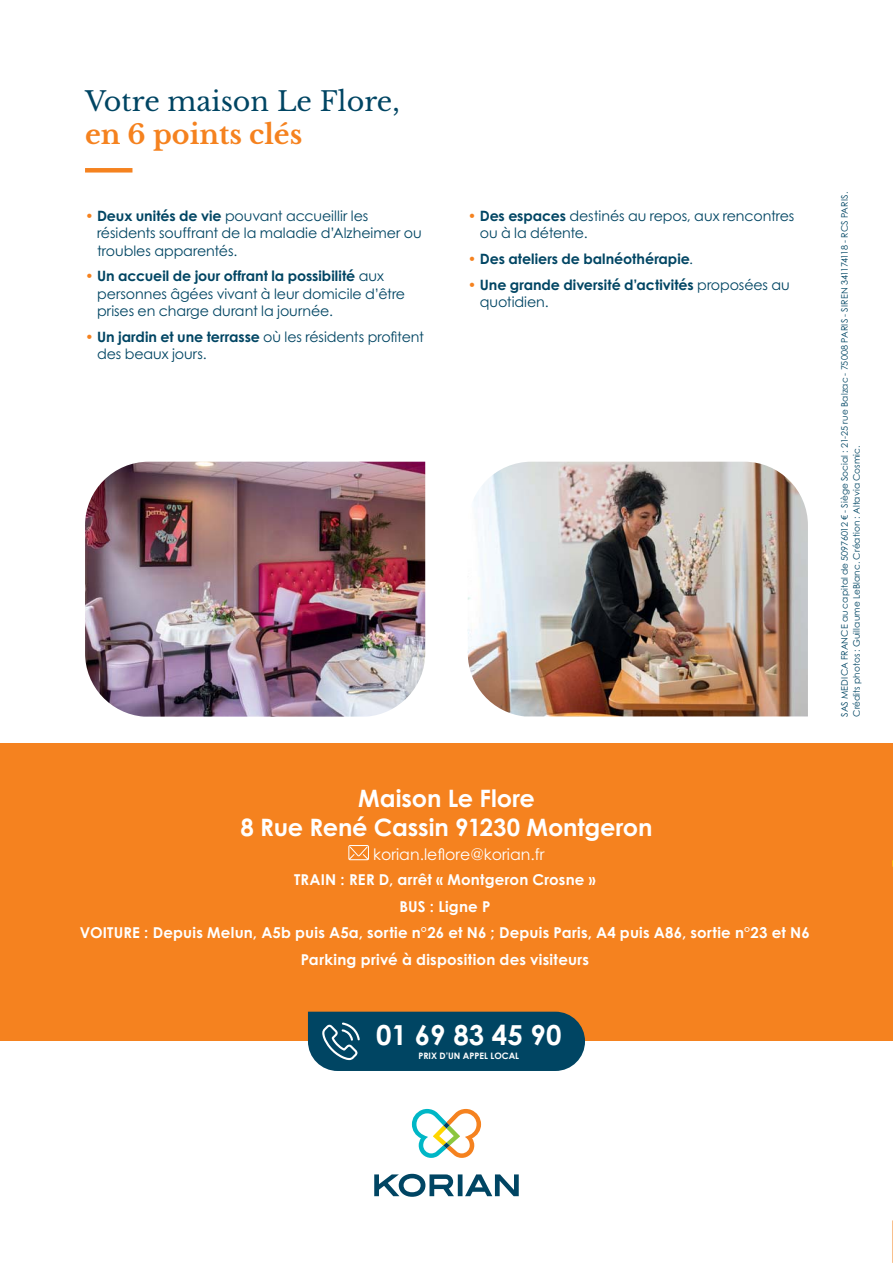
<style>
.page{position:relative;width:893px;height:1263px;background:#fff}
.page>*{position:absolute;margin:0;border:0;box-sizing:border-box;transform-origin:0 0}
.t1{font:700 27.6px "Century Gothic Std";color:#fff}
.t2{font:27px "Libre Baskerville";color:#004563}
.t3{font:700 27px "Libre Baskerville";color:#f5821f}
.t4{font:700 24px/28.8px "Century Gothic Std";letter-spacing:-.005em;color:#fff;text-align:center}
.t5{font:15.75px "Century Gothic Std";color:#fff}
.t6{font:700 15px/26.5px "Century Gothic Std";letter-spacing:.015em;color:#fff;text-align:center}
.t7{font:14.25px/17.2px "Century Gothic Std";letter-spacing:-.005em;color:#004563}
.t8{font:700 14.25px/17.2px "Century Gothic Std";color:#004563}
.t9{font:9px/12px "Century Gothic Std";letter-spacing:.01em;color:#004563}
.t10{font:700 8.85px "Century Gothic Std";color:#fff}
.s1{color:#f5821f}
.s2{font-weight:700}
.s3{font-weight:400;color:#f5821f}
.s4{font-weight:400}
</style>
<div class="page">
<img style="left:468px;top:462px;width:340px;height:254px">
<img style="left:85px;top:462px;width:340px;height:255px">
<div style="left:85px;top:168px;width:47px;height:5px;background:#f5821f"></div>
<div style="left:0;top:743px;width:893px;height:297px;background:#f5821f"></div>
<div style="left:308px;top:1012px;width:277px;height:59px;background:#004563"></div>
<svg style="left:412px;top:1109px;width:69px;height:49px"></svg>
<svg style="left:374px;top:1174px;width:145px;height:23px"></svg>
<div style="left:348px;top:845px;width:21px;height:15px;border:1px solid #fff"></div>
<svg style="left:348px;top:846px;width:21px;height:14px"></svg>
<h2 class="t2" style="left:85px;top:89px;width:316px">Votre maison Le Flore,</h2>
<h2 class="t3" style="left:85px;top:119px;width:219px">en 6 points clés</h2>
<p class="t7" style="left:97px;top:209px;width:326px;text-indent:-12px"><span class="s1">•</span> <span class="s2">Deux unités de vie</span> pouvant accueillir les résidents souffrant de la maladie d’Alzheimer ou troubles apparentés.</p>
<p class="t7" style="left:97px;top:269px;width:310px;text-indent:-12px"><span class="s1">•</span> <span class="s2">Un accueil de jour offrant la possibilité</span> aux personnes âgées vivant à leur domicile d’être prises en charge durant la journée.</p>
<p class="t7" style="left:97px;top:330px;width:328px;text-indent:-12px"><span class="s1">•</span> <span class="s2">Un jardin et une terrasse</span> où les résidents profitent des beaux jours.</p>
<p class="t7" style="left:480px;top:209px;width:316px;text-indent:-12px"><span class="s1">•</span> <span class="s2">Des espaces</span> destinés au repos, aux rencontres ou à la détente.</p>
<p class="t8" style="left:468px;top:252px;width:227px"><span class="s3">•</span> Des ateliers de balnéothérapie<span class="s4">.</span></p>
<p class="t8" style="left:480px;top:278px;width:312px;text-indent:-12px"><span class="s3">•</span> Une grande diversité d’activités <span class="s4">proposées au quotidien.</span></p>
<h3 class="t4" style="left:240px;top:786px;width:413px">Maison Le Flore<br>8 Rue René Cassin 91230 Montgeron</h3>
<p class="t5" style="left:373px;top:849px;width:173px">korian.leflore@korian.fr</p>
<p class="t6" style="left:80px;top:868px;width:731px">TRAIN : RER D, arrêt « Montgeron Crosne »<br>BUS : Ligne P<br>VOITURE : Depuis Melun, A5b puis A5a, sortie n°26 et N6 ; Depuis Paris, A4 puis A86, sortie n°23 et N6<br>Parking privé à disposition des visiteurs</p>
<h1 class="t1" style="left:376px;top:1025px;width:187px">01 69 83 45 90</h1>
<p class="t10" style="left:418px;top:1053px;width:102px">PRIX D’UN APPEL LOCAL</p>
<p class="t9" style="left:839px;top:717px;width:526px;rotate:-90deg">SAS MEDICA FRANCE au capital de 50976012 € - Siège Social : 21-25 rue Balzac - 75008 PARIS - SIREN 341174118 - RCS PARIS.<br>Crédits photos : Guillaume LeBlanc. Création : Altavia Cosmic.</p>
</div>
